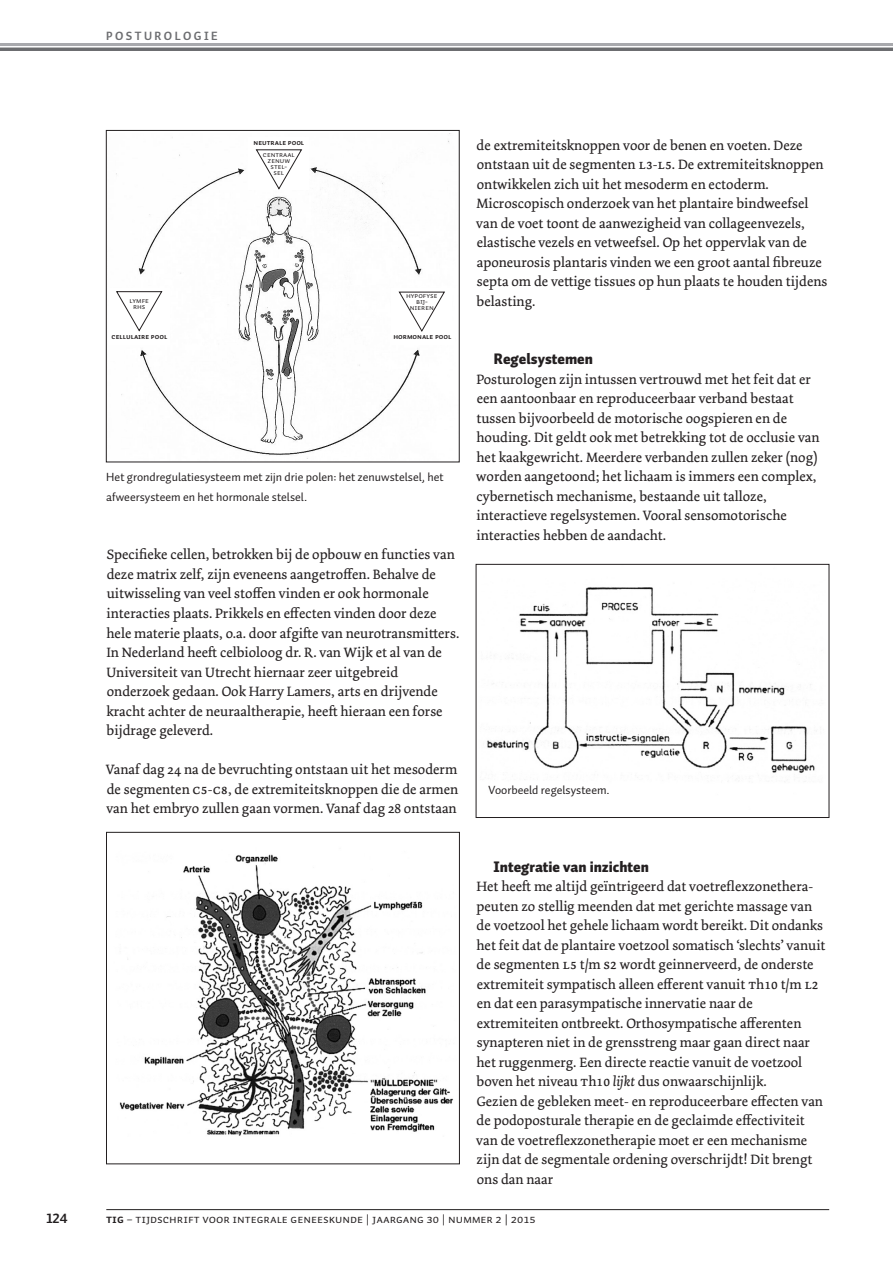
<style>
.page{position:relative;width:893px;height:1263px;background:#fff}
.page>*{position:absolute;margin:0;border:0;box-sizing:border-box;transform-origin:0 0}
.Tk{font:900 15px "Auto Pro";color:#231f20}
.T-Dolly{font:14.25px/19.5px "Dolly Pro";color:#231f20}
.t1{font:13.5px "Auto 1 Bold LF";color:#231f20}
.B{font:12px/19.5px "Auto Pro";color:#231f20}
.t2{font:12px "Auto 1 Regular Sm Cp";color:#231f20}
.Item{font:700 12px "Auto Pro";letter-spacing:.2em;color:#6c6d70}
.B-2{font:7.5px "Auto Pro Regular Small Caps";color:#231f20}
.B-3{font:7.5px "Auto Pro Bold Small Caps";color:#231f20}
.s1{font-family:"Dolly Pro Regular Small Caps"}
.s2{font-style:italic}
.s3{font-family:"Auto 1 Bold Sm Cp"}
</style>
<div class="page">
<hr style="left:0;top:43px;width:893px;height:4px;background:#a8a9ad">
<hr style="left:0;top:47px;width:893px;height:4px;background:#6c6d70">
<hr style="left:0;top:46px;width:893px;height:2px;background:#fff">
<hr style="left:106px;top:1209px;width:723px;height:1px;background:#231f20">
<img style="left:116px;top:133px;width:335px;height:326px">
<div style="left:392px;top:289px;width:60px;height:52px;background:#fff"></div>
<div style="left:109px;top:289px;width:61px;height:52px;background:#fff"></div>
<div style="left:249px;top:138px;width:60px;height:52px;background:#fff"></div>
<svg style="left:255px;top:149px;width:48px;height:41px"></svg>
<svg style="left:116px;top:291px;width:47px;height:41px"></svg>
<div style="left:109px;top:333px;width:61px;height:12px;background:#fff"></div>
<div style="left:390px;top:333px;width:65px;height:12px;background:#fff"></div>
<svg style="left:398px;top:291px;width:47px;height:41px"></svg>
<div style="left:106px;top:130px;width:353px;height:332px;border:1px solid #231f20"></div>
<img style="left:119px;top:854px;width:335px;height:282px">
<div style="left:106px;top:832px;width:354px;height:332px;border:1px solid #231f20"></div>
<img style="left:487px;top:587px;width:328px;height:186px">
<div style="left:476px;top:564px;width:353px;height:254px;border:1px solid #231f20"></div>
<p class="Item" style="left:106px;top:28px;width:113px">POSTUROLOGIE</p>
<p class="B-3" style="left:254px;top:137px;width:52px">neutrale pool</p>
<p class="B-2" style="left:129px;top:295px;width:21px">lymfe</p>
<p class="B-2" style="left:133px;top:301px;width:14px">rhs</p>
<p class="B-2" style="left:263px;top:149px;width:33px">centraal</p>
<p class="B-2" style="left:268px;top:155px;width:24px">zenuw</p>
<p class="B-2" style="left:271px;top:161px;width:18px">stel-</p>
<p class="B-2" style="left:274px;top:167px;width:12px">sel</p>
<p class="B-2" style="left:406px;top:290px;width:33px">hypofyse</p>
<p class="B-2" style="left:416px;top:296px;width:13px">bij-</p>
<p class="B-2" style="left:410px;top:302px;width:26px">nieren</p>
<p class="B-3" style="left:112px;top:331px;width:57px">cellulaire pool</p>
<p class="B-3" style="left:393px;top:331px;width:60px">hormonale pool</p>
<p class="B" style="left:106px;top:467px;width:339px">Het grondregulatiesysteem met zijn drie polen: het zenuwstelsel, het afweersysteem en het hormonale stelsel.</p>
<p class="T-Dolly" style="left:106px;top:545px;width:354px">Specifieke cellen, betrokken bij de opbouw en functies van deze matrix zelf, zijn eveneens aangetroffen. Behalve de uitwisseling van veel stoffen vinden er ook hormonale interacties plaats. Prikkels en effecten vinden door deze hele materie plaats, o.a. door afgifte van neurotransmitters.<br>In Nederland heeft celbioloog dr. R. van Wijk et al van de Universiteit van Utrecht hiernaar zeer uitgebreid onderzoek gedaan. Ook Harry Lamers, arts en drijvende kracht achter de neuraaltherapie, heeft hieraan een forse bijdrage geleverd.</p>
<p class="T-Dolly" style="left:106px;top:760px;width:354px;text-align:justify">Vanaf dag 24 na de bevruchting ontstaan uit het mesoderm de segmenten <span class="s1">C5-C8</span>, de extremiteitsknoppen die de armen van het embryo zullen gaan vormen. Vanaf dag 28 ontstaan</p>
<p class="T-Dolly" style="left:476px;top:136px;width:353px">de extremiteitsknoppen voor de benen en voeten. Deze ontstaan uit de segmenten <span class="s1">L3-L5</span>. De extremiteitsknoppen ontwikkelen zich uit het mesoderm en ectoderm.<br>Microscopisch onderzoek van het plantaire bindweefsel van de voet toont de aanwezigheid van collageenvezels, elastische vezels en vetweefsel. Op het oppervlak van de aponeurosis plantaris vinden we een groot aantal fibreuze septa om de vettige tissues op hun plaats te houden tijdens belasting.</p>
<p class="Tk" style="left:494px;top:348px;width:101px">Regelsystemen</p>
<p class="T-Dolly" style="left:476px;top:370px;width:345px">Posturologen zijn intussen vertrouwd met het feit dat er een aantoonbaar en reproduceerbaar verband bestaat tussen bijvoorbeeld de motorische oogspieren en de houding. Dit geldt ook met betrekking tot de occlusie van het kaakgewricht. Meerdere verbanden zullen zeker (nog) worden aangetoond; het lichaam is immers een complex, cybernetisch mechanisme, bestaande uit talloze, interactieve regelsystemen. Vooral sensomotorische interacties hebben de aandacht.</p>
<p class="B" style="left:489px;top:779px;width:123px">Voorbeeld regelsysteem.</p>
<p class="Tk" style="left:493px;top:855px;width:157px">Integratie van inzichten</p>
<p class="T-Dolly" style="left:476px;top:877px;width:351px">Het heeft me altijd geïntrigeerd dat voetreflexzonethera&shy;peuten zo stellig meenden dat met gerichte massage van de voetzool het gehele lichaam wordt bereikt. Dit ondanks het feit dat de plantaire voetzool somatisch ‘slechts’ vanuit de segmenten <span class="s1">L5</span> t/m <span class="s1">S2</span> wordt geinnerveerd, de onderste extremiteit sympatisch alleen efferent vanuit <span class="s1">T</span>h<span class="s1">10</span> t/m <span class="s1">L2 </span>en dat een parasympatische innervatie naar de extremiteiten ontbreekt. Orthosympatische afferenten synapteren niet in de grensstreng maar gaan direct naar het ruggenmerg. Een directe reactie vanuit de voetzool boven het niveau <span class="s1">T</span>h<span class="s1">10</span> <span class="s2">lijkt</span> dus onwaarschijnlijk.</p>
<p class="T-Dolly" style="left:476px;top:1091px;width:348px">Gezien de gebleken meet- en reproduceerbare effecten van de podoposturale therapie en de geclaimde effectiviteit van de voetreflexzonetherapie moet er een mechanisme zijn dat de segmentale ordening overschrijdt! Dit brengt ons dan naar</p>
<p class="t1" style="left:46px;top:1209px;width:23px">124</p>
<p class="t2" style="left:106px;top:1213px;width:431px"><span class="s3">TIG</span> – tijdschrift voor integrale geneeskunde | jaargang 30 | nummer 2 | 2015</p>
</div>
